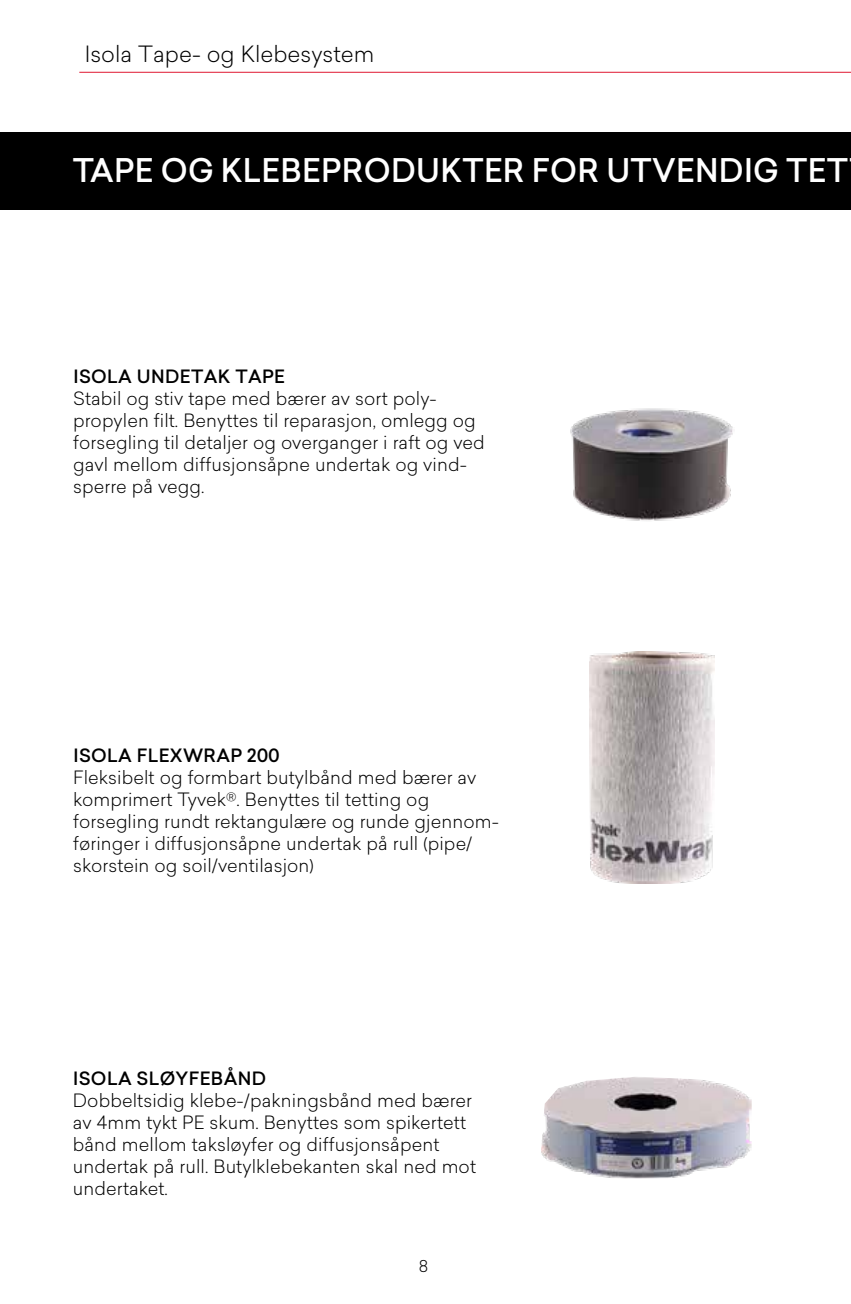
<style>
.page{position:relative;width:851px;height:1304px;background:#fff}
.page>*{position:absolute;margin:0;border:0;box-sizing:border-box;transform-origin:0 0}
.t1{font:500 32px "Sailec";letter-spacing:.01em;color:#fff}
.t2{font:300 22px "Sailec";color:#000}
.t3{font:300 18px/22px "Sailec";letter-spacing:.005em;color:#000}
.t4{font:500 18px "Sailec";letter-spacing:.02em;color:#000}
.t5{font:300 16px "Sailec";color:#000}
</style>
<div class="page">
<img style="left:570px;top:408px;width:163px;height:113px">
<img style="left:541px;top:1077px;width:210px;height:101px">
<hr style="left:79px;top:72px;width:771px;height:1px;background:#df1831">
<img style="left:589px;top:651px;width:125px;height:232px">
<div style="left:0;top:132px;width:850px;height:78px;background:#000"></div>
<p class="t2" style="left:85px;top:39px;width:291px">Isola Tape- og Klebesystem</p>
<h1 class="t1" style="left:73px;top:148px;width:776px">TAPE OG KLEBEPRODUKTER FOR UTVENDIG TET</h1>
<p class="t4" style="left:73px;top:364px;width:213px">ISOLA UNDETAK TAPE</p>
<p class="t3" style="left:73px;top:387px;width:413px">Stabil og stiv tape med bærer av sort poly&shy;propylen filt. Benyttes til reparasjon, omlegg og forsegling til detaljer og overganger i raft og ved gavl mellom diffusjonsåpne undertak og vind&shy;sperre på vegg.</p>
<p class="t4" style="left:73px;top:742px;width:208px">ISOLA FLEXWRAP 200</p>
<p class="t3" style="left:73px;top:765px;width:427px">Fleksibelt og formbart butylbånd med bærer av komprimert Tyvek®. Benyttes til tetting og forsegling rundt rektangulære og runde gjennom&shy;føringer i diffusjonsåpne undertak på rull (pipe/ skorstein og soil/ventilasjon)</p>
<p class="t4" style="left:73px;top:1065px;width:194px">ISOLA SLØYFEBÅND</p>
<p class="t3" style="left:73px;top:1089px;width:404px">Dobbeltsidig klebe-/pakningsbånd med bærer av 4mm tykt PE skum. Benyttes som spikertett bånd mellom taksløyfer og diffusjonsåpent undertak på rull. Butylklebekanten skal ned mot undertaket.</p>
<p class="t5" style="left:419px;top:1255px;width:11px">8</p>
</div>
